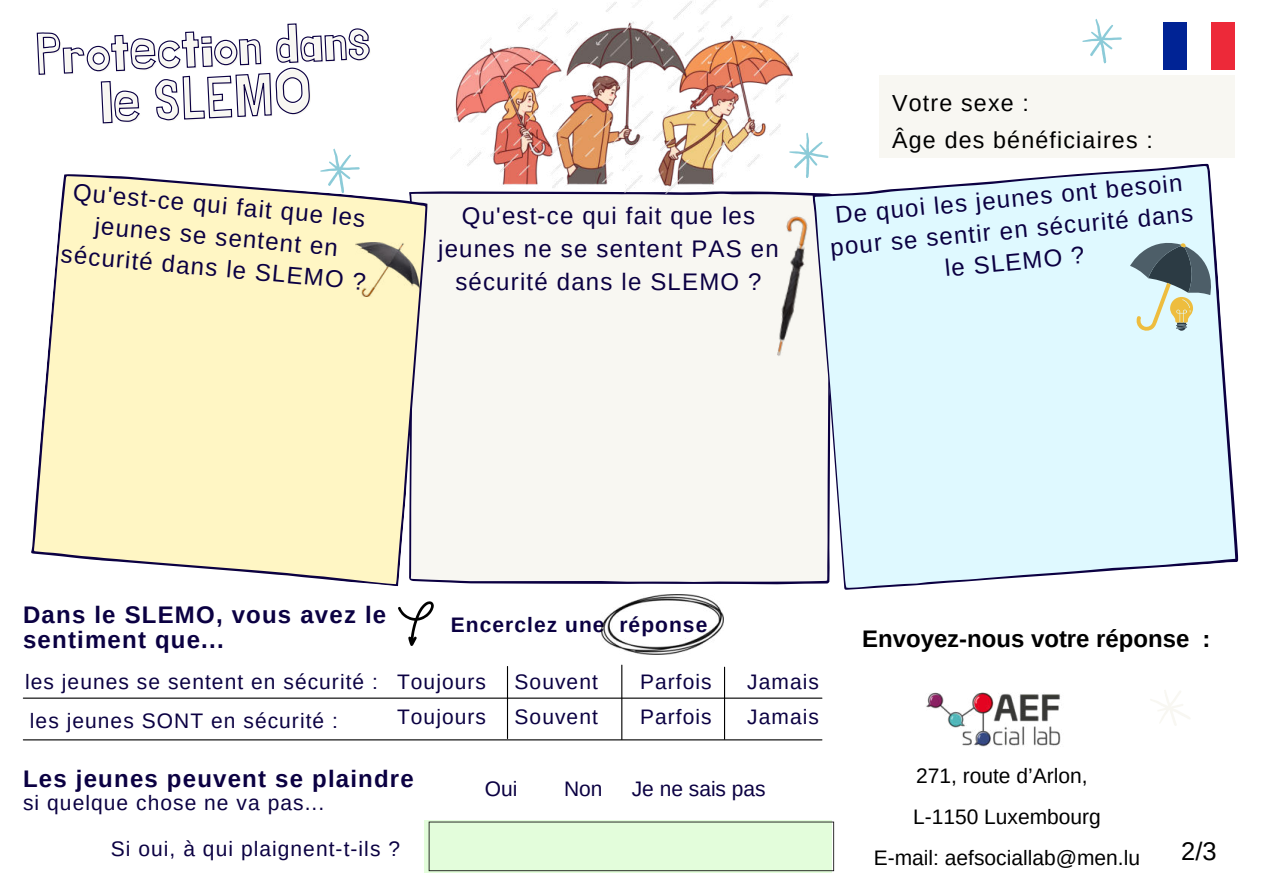
<style>
.page{position:relative;width:1263px;height:894px;background:#fff}
.page>*{position:absolute;margin:0;border:0;box-sizing:border-box;transform-origin:0 0}
.t1{font:25.5px "Arimo";color:#000}
.t2{font:24px/31.5px "Arimo";letter-spacing:.05em;color:#0b0042;text-align:center}
.t3{font:700 24px/24.8px "Arimo";letter-spacing:.05em;color:#0b0042}
.t4{font:700 24px "Arimo";color:#000}
.t5{font:23.25px "Arimo";letter-spacing:.05em;color:#000}
.t6{font:21px "Arimo";letter-spacing:.05em;color:#0b0042}
.t7{font:21px/40.5px "Arimo";color:#000;text-align:center}
.t8{font:700 21px "Arimo";letter-spacing:.05em;color:#0b0042}
.t9{font:21px "Arimo";color:#0b0042}
</style>
<div class="page">
<div style="left:427px;top:191px;width:385px;height:393px;background:#f8f7f2"></div>
<svg style="left:812px;top:163px;width:426px;height:426px;background:#def4fa"></svg>
<svg style="left:31px;top:191px;width:396px;height:395px;background:#faf2c7"></svg>
<svg style="left:798px;top:132px;width:31px;height:46px"></svg>
<svg style="left:1130px;top:243px;width:81px;height:87px;background:#a2b1ab"></svg>
<img style="left:753px;top:211px;width:73px;height:151px">
<svg style="left:1082px;top:19px;width:40px;height:44px"></svg>
<svg style="left:1150px;top:690px;width:40px;height:35px"></svg>
<img style="left:926px;top:692px;width:135px;height:55px">
<hr style="left:507px;top:666px;width:1px;height:72px;background:#000">
<hr style="left:23px;top:739px;width:799px;height:1px;background:#000">
<hr style="left:23px;top:697px;width:799px;height:1px;background:#000">
<div style="left:425px;top:819px;width:407px;height:53px;background:linear-gradient(to bottom,#e3fddb,#e3fddb)"></div>
<div style="left:429px;top:821px;width:405px;height:49px;background:#e3fddb"></div>
<img style="left:356px;top:243px;width:64px;height:54px">
<svg style="left:36px;top:23px;width:334px;height:170px"></svg>
<hr style="left:621px;top:665px;width:1px;height:74px;background:#000">
<hr style="left:724px;top:667px;width:1px;height:72px;background:#000">
<div style="left:1163px;top:23px;width:24px;height:47px;background:#002395"></div>
<div style="left:1211px;top:23px;width:23px;height:47px;background:#ed2939"></div>
<img style="left:601px;top:594px;width:123px;height:60px">
<svg style="left:398px;top:601px;width:36px;height:44px"></svg>
<img style="left:451px;top:0;width:347px;height:193px">
<div style="left:879px;top:76px;width:356px;height:82px;background:#f8f7f2"></div>
<p class="t2" style="left:68px;top:176px;width:308px;rotate:5deg">Qu'est-ce qui fait que les jeunes se sentent en sécurité dans le SLEMO ?</p>
<p class="t2" style="left:438px;top:200px;width:342px;line-height:32.5px">Qu'est-ce qui fait que les jeunes ne se sentent PAS en sécurité dans le SLEMO ?</p>
<p class="t5" style="left:892px;top:88px;width:138px">Votre sexe :</p>
<p class="t5" style="left:892px;top:125px;width:262px">Âge des bénéficiaires :</p>
<p class="t2" style="left:826px;top:199px;width:365px;rotate:-5deg">De quoi les jeunes ont besoin pour se sentir en sécurité dans le SLEMO ?</p>
<p class="t3" style="left:23px;top:602px;width:365px">Dans le SLEMO, vous avez le sentiment que...</p>
<p class="t6" style="left:25px;top:668px;width:354px">les jeunes se sentent en sécurité :</p>
<p class="t6" style="left:30px;top:706px;width:310px">les jeunes SONT en sécurité :</p>
<p class="t8" style="left:451px;top:609px;width:258px">Encerclez une réponse</p>
<p class="t6" style="left:397px;top:668px;width:90px">Toujours</p>
<p class="t6" style="left:515px;top:668px;width:85px">Souvent</p>
<p class="t6" style="left:640px;top:668px;width:73px">Parfois</p>
<p class="t6" style="left:747px;top:668px;width:73px">Jamais</p>
<p class="t6" style="left:397px;top:703px;width:90px">Toujours</p>
<p class="t6" style="left:515px;top:703px;width:85px">Souvent</p>
<p class="t6" style="left:640px;top:703px;width:73px">Parfois</p>
<p class="t6" style="left:747px;top:703px;width:73px">Jamais</p>
<p class="t3" style="left:23px;top:766px;width:392px">Les jeunes peuvent se plaindre</p>
<p class="t6" style="left:23px;top:789px;width:303px">si quelque chose ne va pas...</p>
<p class="t6" style="left:111px;top:835px;width:291px">Si oui, à qui plaignent-t-ils ?</p>
<p class="t6" style="left:485px;top:775px;width:34px">Oui</p>
<p class="t6" style="left:564px;top:775px;width:40px">Non</p>
<p class="t9" style="left:632px;top:775px;width:136px">Je ne sais pas</p>
<p class="t4" style="left:862px;top:622px;width:350px">Envoyez-nous votre réponse :</p>
<p class="t7" style="left:874px;top:755px;width:268px">271, route d’Arlon,<br>L-1150 Luxembourg<br>E-mail: aefsociallab@men.lu</p>
<p class="t1" style="left:1181px;top:834px;width:37px">2/3</p>
</div>
